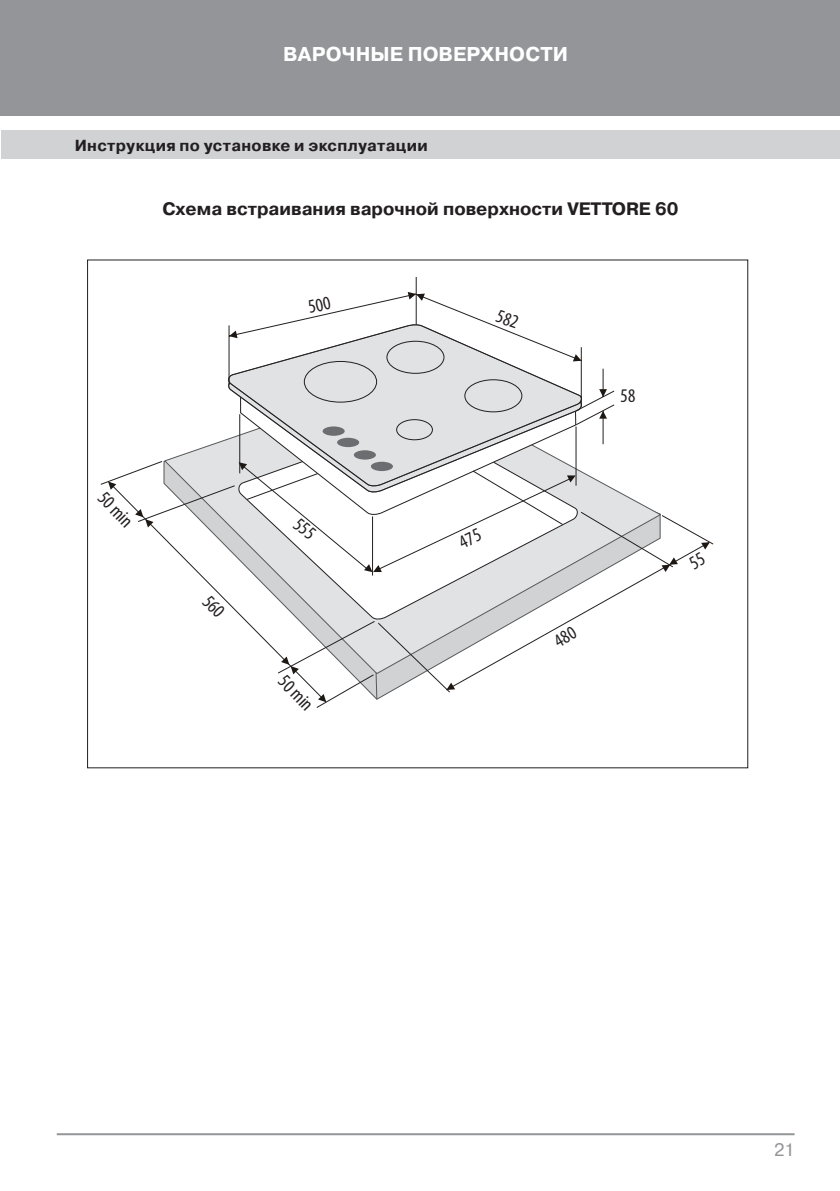
<style>
.page{position:relative;width:840px;height:1191px;background:#fff}
.page>*{position:absolute;margin:0;border:0;box-sizing:border-box;transform-origin:0 0}
.t1{font:700 20px "Pragmatica C";letter-spacing:.005em;color:#fff}
.t2{font:condensed 19.2px "Myriad Pro";color:#231f20}
.Podzagolovok{font:700 18px "Pragmatica C";color:#231f20}
.t3{font:18px "Pragmatica C";color:#939598}
.t4{font:700 16px "Pragmatica C";letter-spacing:.02em;color:#231f20}
</style>
<div class="page">
<div style="left:0;top:0;width:839px;height:116px;background:#939598"></div>
<div style="left:1px;top:130px;width:838px;height:29px;background:#d1d2d4"></div>
<hr style="left:57px;top:1133px;width:737px;height:2px;background:#939598">
<hr style="left:415px;top:277px;width:1px;height:54px;background:#231f20">
<svg style="left:164px;top:391px;width:491px;height:280px"></svg>
<svg style="left:228px;top:293px;width:197px;height:283px"></svg>
<svg style="left:229px;top:330px;width:8px;height:8px"></svg>
<svg style="left:240px;top:294px;width:342px;height:270px"></svg>
<svg style="left:407px;top:292px;width:17px;height:9px"></svg>
<svg style="left:572px;top:354px;width:9px;height:7px"></svg>
<svg style="left:375px;top:564px;width:2px;height:8px"></svg>
<hr style="left:602px;top:411px;width:1px;height:33px;background:#231f20">
<svg style="left:575px;top:368px;width:39px;height:57px"></svg>
<svg style="left:100px;top:461px;width:275px;height:247px"></svg>
<svg style="left:109px;top:482px;width:217px;height:220px"></svg>
<svg style="left:318px;top:694px;width:8px;height:8px"></svg>
<svg style="left:135px;top:509px;width:18px;height:18px"></svg>
<svg style="left:108px;top:481px;width:8px;height:9px"></svg>
<svg style="left:281px;top:656px;width:18px;height:18px"></svg>
<svg style="left:377px;top:511px;width:335px;height:181px"></svg>
<svg style="left:375px;top:671px;width:2px;height:29px"></svg>
<div style="left:370px;top:462px;width:23px;height:9px;background:#6c6d70;border-radius:50%"></div>
<div style="left:337px;top:438px;width:22px;height:9px;background:#6c6d70;border-radius:50%"></div>
<div style="left:353px;top:450px;width:23px;height:9px;background:#6c6d70;border-radius:50%"></div>
<svg style="left:303px;top:340px;width:219px;height:100px;background:#dbdcdd"></svg>
<svg style="left:307px;top:296px;width:24px;height:17px"></svg>
<svg style="left:495px;top:309px;width:24px;height:19px"></svg>
<svg style="left:292px;top:517px;width:24px;height:23px"></svg>
<svg style="left:201px;top:594px;width:24px;height:24px"></svg>
<svg style="left:620px;top:391px;width:14px;height:11px"></svg>
<svg style="left:445px;top:528px;width:264px;height:162px"></svg>
<p class="t1" style="left:283px;top:43px;width:286px">ВАРОЧНЫЕ ПОВЕРХНОСТИ</p>
<p class="t4" style="left:75px;top:136px;width:354px">Инструкция по установке и эксплуатации</p>
<p class="Podzagolovok" style="left:162px;top:198px;width:517px">Схема встраивания варочной поверхности VETTORE 60</p>
<p class="t2" style="left:109px;top:486px;width:43px;rotate:46deg">50 min</p>
<p class="t2" style="left:290px;top:669px;width:43px;rotate:46deg">50 min</p>
<p class="t3" style="left:773px;top:1139px;width:22px">21</p>
</div>
